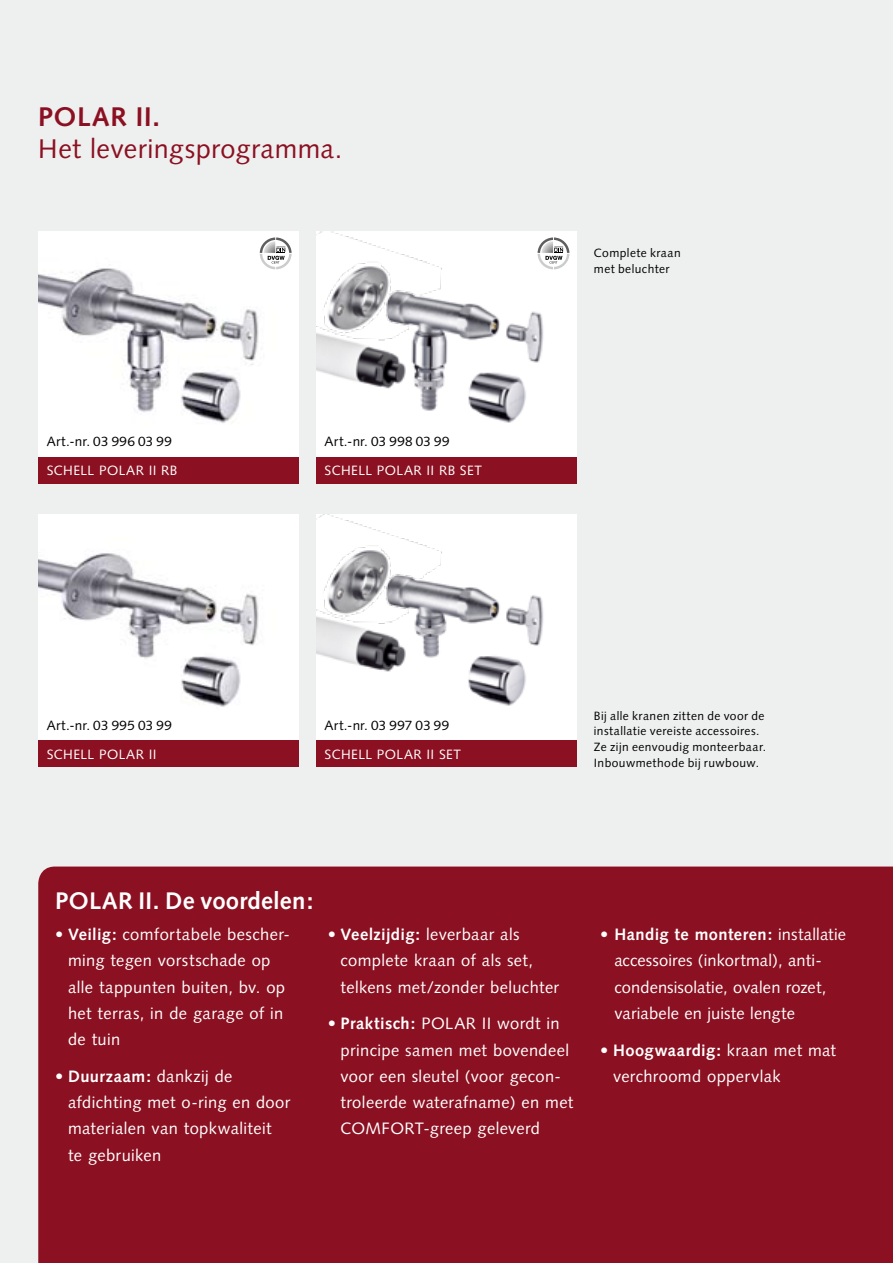
<style>
.page{position:relative;width:893px;height:1263px;background:#eeefef}
.page>*{position:absolute;margin:0;border:0;box-sizing:border-box;transform-origin:0 0}
.t1{font:27px "Syntax";letter-spacing:.015em;color:#8b1021}
.t2{font:700 27px "Syntax";letter-spacing:.025em;color:#8b1021}
.t3{font:700 24px "Syntax";letter-spacing:.01em;color:#fff}
.t4{font:16.5px/26.2px "Syntax";letter-spacing:.02em;color:#fff}
.t5{font:13.5px "Syntax";letter-spacing:.02em;color:#000}
.t6{font:13.5px "Syntax";letter-spacing:.035em;color:#fff}
.t7{font:12px/15.8px "Syntax";letter-spacing:.035em;color:#000}
.s1{font-weight:700}
</style>
<div class="page">
<div style="left:38px;top:866px;width:855px;height:397px;background:#8b1021"></div>
<div style="left:38px;top:514px;width:261px;height:230px;background:#fff"></div>
<div style="left:316px;top:514px;width:261px;height:230px;background:#fff"></div>
<div style="left:38px;top:231px;width:261px;height:230px;background:#fff"></div>
<div style="left:316px;top:231px;width:261px;height:230px;background:#fff"></div>
<div style="left:38px;top:457px;width:261px;height:26px;background:#8b1021"></div>
<div style="left:38px;top:740px;width:261px;height:27px;background:#8b1021"></div>
<div style="left:316px;top:457px;width:261px;height:26px;background:#8b1021"></div>
<div style="left:316px;top:740px;width:261px;height:27px;background:#8b1021"></div>
<img style="left:38px;top:553px;width:221px;height:154px">
<img style="left:38px;top:251px;width:237px;height:172px">
<svg style="left:260px;top:237px;width:32px;height:32px"></svg>
<img style="left:316px;top:231px;width:237px;height:192px">
<img style="left:316px;top:514px;width:228px;height:192px">
<svg style="left:538px;top:237px;width:31px;height:32px"></svg>
<h1 class="t2" style="left:38px;top:101px;width:123px">POLAR II.</h1>
<h1 class="t1" style="left:38px;top:132px;width:305px">Het leveringsprogramma.</h1>
<p class="t5" style="left:47px;top:434px;width:127px">Art.-nr. 03 996 03 99</p>
<p class="t6" style="left:47px;top:462px;width:132px">SCHELL POLAR II RB</p>
<p class="t5" style="left:325px;top:434px;width:127px">Art.-nr. 03 998 03 99</p>
<p class="t6" style="left:325px;top:462px;width:159px">SCHELL POLAR II RB Set</p>
<p class="t7" style="left:594px;top:245px;width:88px">Complete kraan met beluchter</p>
<p class="t5" style="left:47px;top:717px;width:127px">Art.-nr. 03 995 03 99</p>
<p class="t6" style="left:47px;top:746px;width:106px">SCHELL POLAR II</p>
<p class="t5" style="left:325px;top:717px;width:126px">Art.-nr. 03 997 03 99</p>
<p class="t6" style="left:325px;top:746px;width:138px">SCHELL POLAR II Set</p>
<p class="t7" style="left:594px;top:707px;width:174px">Bij alle kranen zitten de voor de installatie vereiste accessoires.<br>Ze zijn eenvoudig monteerbaar.<br>I nbouwmethode bij ruwbouw.</p>
<h2 class="t3" style="left:55px;top:886px;width:260px">POLAR II. De voordelen:</h2>
<p class="t4" style="left:68px;top:921px;width:223px;text-indent:-13px">• <span class="s1">Veilig:</span> comfortabele bescher&shy;ming tegen vorstschade op alle tappunten buiten, bv. op het terras, in de garage of in de tuin</p>
<p class="t4" style="left:68px;top:1063px;width:224px;text-indent:-13px">• <span class="s1">Duurzaam:</span> dankzij de afdichting met o-ring en door materialen van topkwaliteit<br>te gebruiken</p>
<p class="t4" style="left:340px;top:921px;width:220px;text-indent:-13px">• <span class="s1">Veelzijdig:</span> leverbaar als complete kraan of als set, telkens met/zonder beluchter</p>
<p class="t4" style="left:340px;top:1010px;width:234px;text-indent:-13px">• <span class="s1">Praktisch:</span> POLAR II wordt in principe samen met bovendeel voor een sleutel (voor gecon&shy;troleerde waterafname) en met<br>COMFORT-greep geleverd</p>
<p class="t4" style="left:614px;top:921px;width:233px;text-indent:-14px">• <span class="s1">Handig te monteren:</span> installatie accessoires (inkortmal), anti&shy;condensisolatie, ovalen rozet, variabele en juiste lengte</p>
<p class="t4" style="left:613px;top:1037px;width:225px;text-indent:-13px">• <span class="s1">Hoogwaardig:</span> kraan met mat verchroomd oppervlak</p>
</div>
